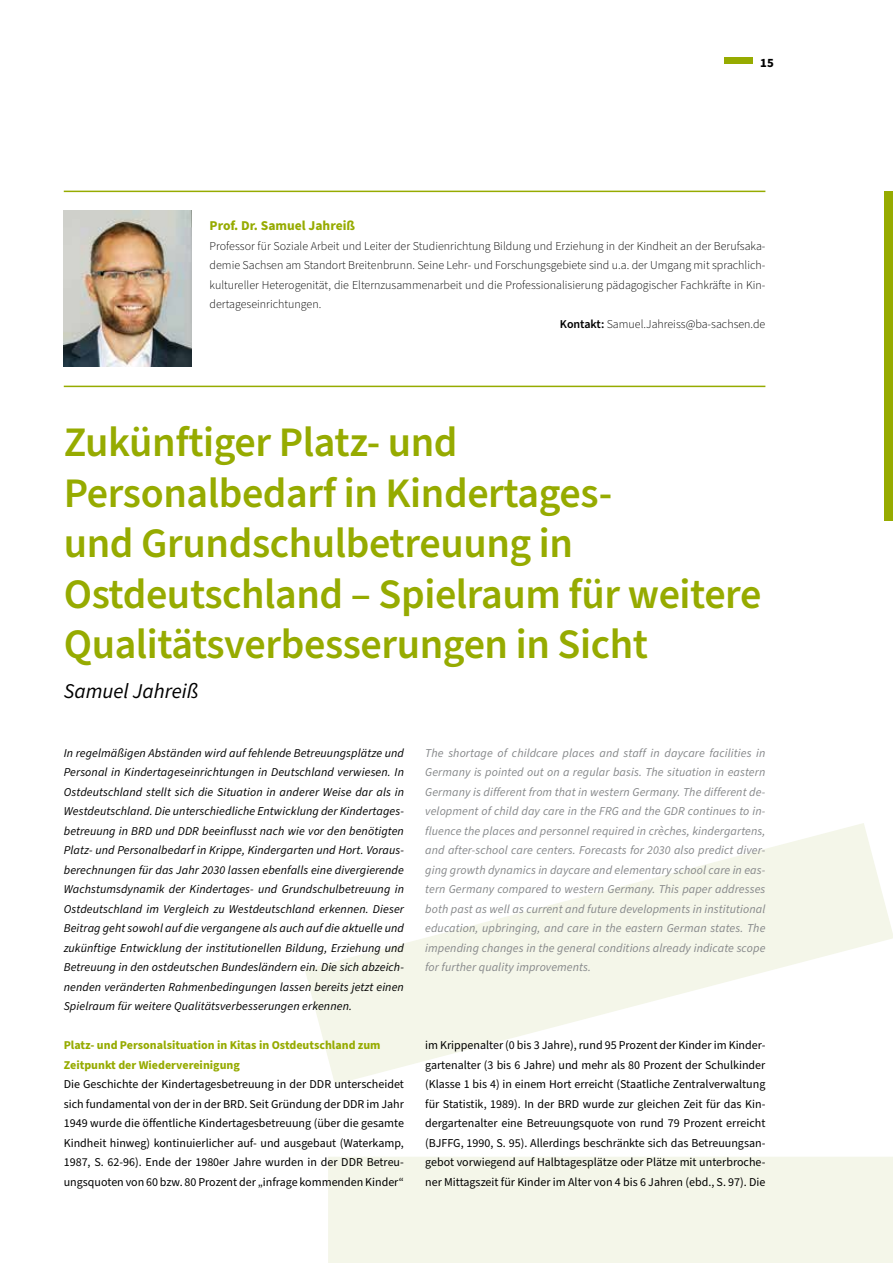
<style>
.page{position:relative;width:893px;height:1263px;background:#fff}
.page>*{position:absolute;margin:0;border:0;box-sizing:border-box;transform-origin:0 0}
.t1{font:600 42px/50.4px "Source Sans Pro";letter-spacing:-.01em;color:#96ab00}
.t2{font:italic 21px "Source Sans Pro";color:#000}
.t3{font:700 13.5px "Source Sans Pro";color:#96ab00}
.t4{font:700 12.75px "Source Sans Pro";color:#000}
.t5{font:italic 12px/19.5px "Source Sans Pro";letter-spacing:.01em;color:#000;text-align:justify}
.t6{font:12px/19.5px "Source Sans Pro";color:#000;text-align:justify}
.t7{font:italic 12px/19.5px "Source Sans Pro";letter-spacing:.01em;color:#86888a;text-align:justify}
.t8{font:300 12px "Source Sans Pro";color:#000}
.t9{font:700 12px/19.5px "Source Sans Pro";color:#96ab00}
.s1{font-weight:600}
</style>
<div class="page">
<div style="left:884px;top:191px;width:9px;height:330px;background:#96ab00"></div>
<div style="left:724px;top:57px;width:29px;height:6px;background:#96ab00"></div>
<svg style="left:305px;top:823px;width:588px;height:440px"></svg>
<img style="left:64px;top:211px;width:127px;height:156px">
<hr style="left:64px;top:386px;width:701px;height:1px;background:#96ab00">
<hr style="left:64px;top:191px;width:701px;height:1px;background:#96ab00">
<p class="t4" style="left:760px;top:54px;width:15px">15</p>
<p class="t3" style="left:210px;top:217px;width:147px">Prof. Dr. Samuel Jahreiß</p>
<p class="t8" style="left:210px;top:238px;width:557px">Professor für Soziale Arbeit und Leiter der Studienrichtung Bildung und Erziehung in der Kindheit an der Berufsaka-</p>
<p class="t8" style="left:210px;top:257px;width:557px">demie Sachsen am Standort Breitenbrunn. Seine Lehr- und Forschungsgebiete sind u.a. der Umgang mit sprachlich-</p>
<p class="t8" style="left:210px;top:277px;width:557px">kultureller Heterogenität, die Elternzusammenarbeit und die Professionalisierung pädagogischer Fachkräfte in Kin-</p>
<p class="t8" style="left:210px;top:296px;width:113px">dertageseinrichtungen.</p>
<p class="t8" style="left:560px;top:316px;width:207px"><span class="s1">Kontakt:</span> Samuel.Jahreiss@ba-sachsen.de</p>
<h1 class="t1" style="left:64px;top:418px;width:699px">Zukünftiger Platz- und<br>Personalbedarf in Kindertages-<br>und Grundschulbetreuung in<br>Ostdeutschland – Spielraum für weitere<br>Qualitätsverbesserungen in Sicht</h1>
<h2 class="t2" style="left:64px;top:677px;width:136px">Samuel Jahreiß</h2>
<p class="t5" style="left:64px;top:743px;width:342px">In regelmäßigen Abständen wird auf fehlende Betreuungsplätze und Personal in Kindertageseinrichtungen in Deutschland verwiesen. In Ostdeutschland stellt sich die Situation in anderer Weise dar als in Westdeutschland. Die unterschiedliche Entwicklung der Kindertages&shy;betreuung in BRD und DDR beeinflusst nach wie vor den benötigten Platz- und Personalbedarf in Krippe, Kindergarten und Hort. Voraus&shy;berechnungen für das Jahr 2030 lassen ebenfalls eine divergierende Wachstumsdynamik der Kindertages- und Grundschulbetreuung in Ostdeutschland im Vergleich zu Westdeutschland erkennen. Dieser Beitrag geht sowohl auf die vergangene als auch auf die aktuelle und zukünftige Entwicklung der institutionellen Bildung, Erziehung und Betreuung in den ostdeutschen Bundesländern ein. Die sich abzeich&shy;nenden veränderten Rahmenbedingungen lassen bereits jetzt einen Spielraum für weitere Qualitätsverbesserungen erkennen.</p>
<p class="t7" style="left:425px;top:743px;width:342px">The shortage of childcare places and staff in daycare facilities in Germany is pointed out on a regular basis. The situation in eastern Germany is different from that in western Germany. The different de&shy;velopment of child day care in the FRG and the GDR continues to in&shy;fluence the places and personnel required in crèches, kindergartens, and after-school care centers. Forecasts for 2030 also predict diver&shy;ging growth dynamics in daycare and elementary school care in eas&shy;tern Germany compared to western Germany. This paper addresses both past as well as current and future developments in institutional education, upbringing, and care in the eastern German states. The impending changes in the general conditions already indicate scope for further quality improvements.</p>
<p class="t9" style="left:64px;top:1036px;width:318px">Platz- und Personalsituation in Kitas in Ostdeutschland zum<br>Zeitpunkt der Wiedervereinigung</p>
<p class="t6" style="left:64px;top:1075px;width:342px">Die Geschichte der Kindertagesbetreuung in der DDR unterscheidet sich fundamental von der in der BRD. Seit Gründung der DDR im Jahr 1949 wurde die öffentliche Kindertagesbetreuung (über die gesamte Kindheit hinweg) kontinuierlicher auf- und ausgebaut (Waterkamp, 1987, S. 62-96). Ende der 1980er Jahre wurden in der DDR Betreu&shy;ungsquoten von 60 bzw. 80 Prozent der „infrage kommenden Kinder“</p>
<p class="t6" style="left:425px;top:1036px;width:342px">im Krippenalter (0 bis 3 Jahre), rund 95 Prozent der Kinder im Kinder&shy;gartenalter (3 bis 6 Jahre) und mehr als 80 Prozent der Schulkinder (Klasse 1 bis 4) in einem Hort erreicht (Staatliche Zentralverwaltung für Statistik, 1989). In der BRD wurde zur gleichen Zeit für das Kin&shy;dergartenalter eine Betreuungsquote von rund 79 Prozent erreicht (BJFFG, 1990, S. 95). Allerdings beschränkte sich das Betreuungsan&shy;gebot vorwiegend auf Halbtagesplätze oder Plätze mit unterbroche&shy;ner Mittagszeit für Kinder im Alter von 4 bis 6 Jahren (ebd., S. 97). Die</p>
</div>
